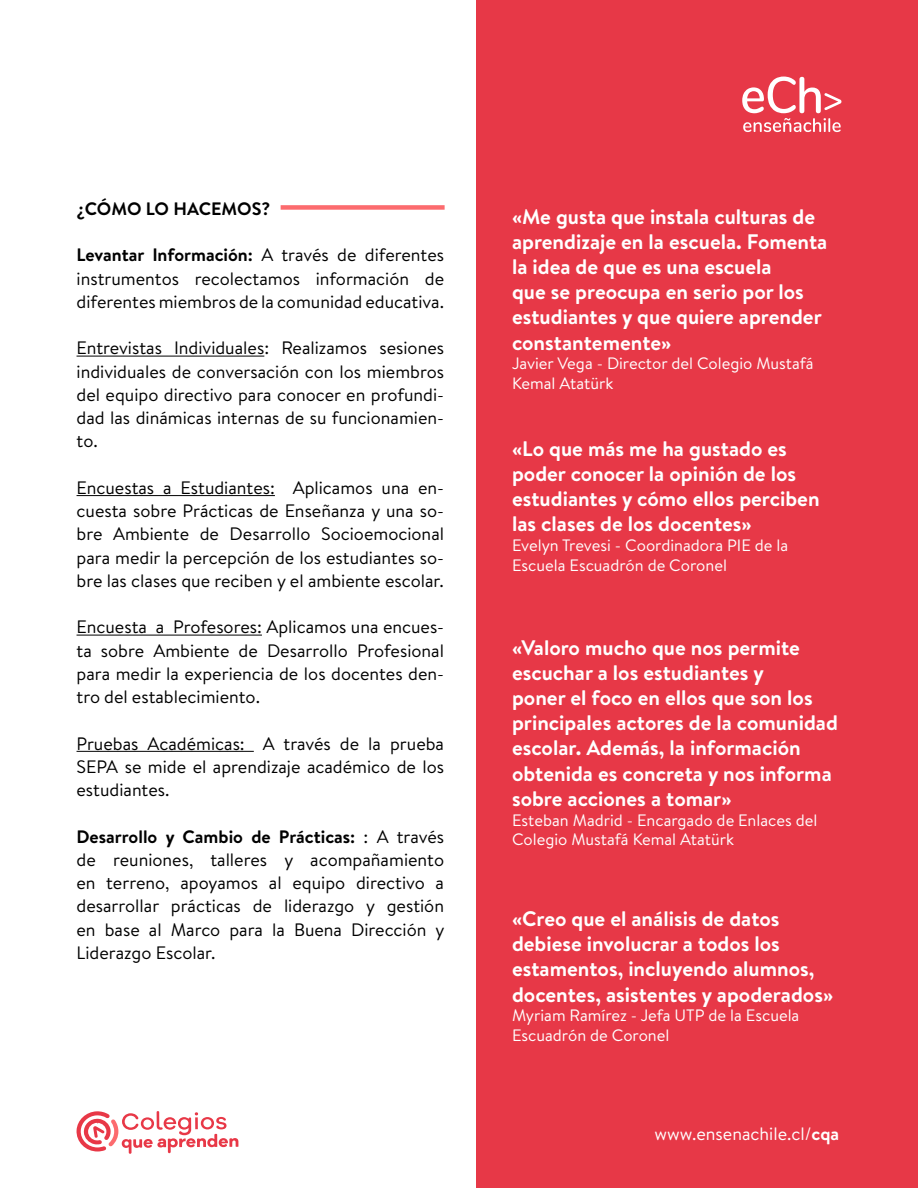
<style>
.page{position:relative;width:918px;height:1188px;background:#fff}
.page>*{position:absolute;margin:0;border:0;box-sizing:border-box;transform-origin:0 0}
.t1{font:700 21px/25.2px "Brandon Text";color:#fff}
.t2{font:18px/23.2px "Brandon Text";color:#000;text-align:justify}
.t3{font:18px "Brandon Text";color:#fff}
.t4{font:700 18px "Brandon Text";letter-spacing:-.005em;color:#000}
.t5{font:16.5px/19.8px "Brandon Text";color:#fff}
.s1{font-weight:700}
</style>
<div class="page">
<hr style="left:77px;top:356px;width:187px;height:1px;background:#000">
<hr style="left:77px;top:495px;width:198px;height:1px;background:#000">
<hr style="left:77px;top:635px;width:185px;height:1px;background:#000">
<hr style="left:77px;top:751px;width:177px;height:1px;background:#000">
<div style="left:477px;top:0;width:441px;height:1188px;background:#e73847"></div>
<div style="left:281px;top:205px;width:164px;height:5px;background:#fc6b6e"></div>
<svg style="left:76px;top:1111px;width:162px;height:43px"></svg>
<svg style="left:742px;top:77px;width:99px;height:55px"></svg>
<p class="t4" style="left:77px;top:196px;width:196px">¿CÓMO LO HACEMOS?</p>
<p class="t2" style="left:77px;top:243px;width:369px"><span class="s1">Levantar Información:</span> A través de diferentes instrumentos recolectamos información de diferentes miembros de la comunidad educativa.</p>
<p class="t2" style="left:77px;top:336px;width:369px">Entrevistas Individuales: Realizamos sesiones individuales de conversación con los miembros del equipo directivo para conocer en profundi&shy;dad las dinámicas internas de su funcionamien&shy;to.</p>
<p class="t2" style="left:77px;top:475px;width:369px">Encuestas a Estudiantes: Aplicamos una en&shy;cuesta sobre Prácticas de Enseñanza y una so&shy;bre Ambiente de Desarrollo Socioemocional para medir la percepción de los estudiantes so&shy;bre las clases que reciben y el ambiente escolar.</p>
<p class="t2" style="left:77px;top:615px;width:369px">Encuesta a Profesores: Aplicamos una encues&shy;ta sobre Ambiente de Desarrollo Profesional para medir la experiencia de los docentes den&shy;tro del establecimiento.</p>
<p class="t2" style="left:77px;top:731px;width:369px">Pruebas Académicas: A través de la prueba SEPA se mide el aprendizaje académico de los estudiantes.</p>
<p class="t2" style="left:77px;top:824px;width:370px"><span class="s1">Desarrollo y Cambio de Prácticas:</span> : A través de reuniones, talleres y acompañamiento en terreno, apoyamos al equipo directivo a desarrollar prácticas de liderazgo y gestión en base al Marco para la Buena Dirección y Liderazgo Escolar.</p>
<p class="t1" style="left:512px;top:203px;width:317px">«Me gusta que instala culturas de aprendizaje en la escuela. Fomenta la idea de que es una escuela<br>que se preocupa en serio por los estudiantes y que quiere aprender constantemente»</p>
<p class="t5" style="left:512px;top:353px;width:303px">Javier Vega - Director del Colegio Mustafá<br>Kemal Atatürk</p>
<p class="t1" style="left:512px;top:435px;width:309px">«Lo que más me ha gustado es poder conocer la opinión de los estudiantes y cómo ellos perciben las clases de los docentes»</p>
<p class="t5" style="left:512px;top:535px;width:278px">Evelyn Trevesi - Coordinadora PIE de la<br>Escuela Escuadrón de Coronel</p>
<p class="t1" style="left:512px;top:634px;width:327px">«Valoro mucho que nos permite escuchar a los estudiantes y<br>poner el foco en ellos que son los principales actores de la comunidad escolar. Además, la información obtenida es concreta y nos informa sobre acciones a tomar»</p>
<p class="t5" style="left:512px;top:809px;width:307px">Esteban Madrid - Encargado de Enlaces del<br>Colegio Mustafá Kemal Atatürk</p>
<p class="t1" style="left:512px;top:906px;width:323px">«Creo que el análisis de datos debiese involucrar a todos los estamentos, incluyendo alumnos, docentes, asistentes y apoderados»</p>
<p class="t5" style="left:512px;top:1005px;width:289px">Myriam Ramírez - Jefa UTP de la Escuela<br>Escuadrón de Coronel</p>
<p class="t3" style="left:654px;top:1121px;width:186px">www.ensenachile.cl/<span class="s1">cqa</span></p>
</div>
